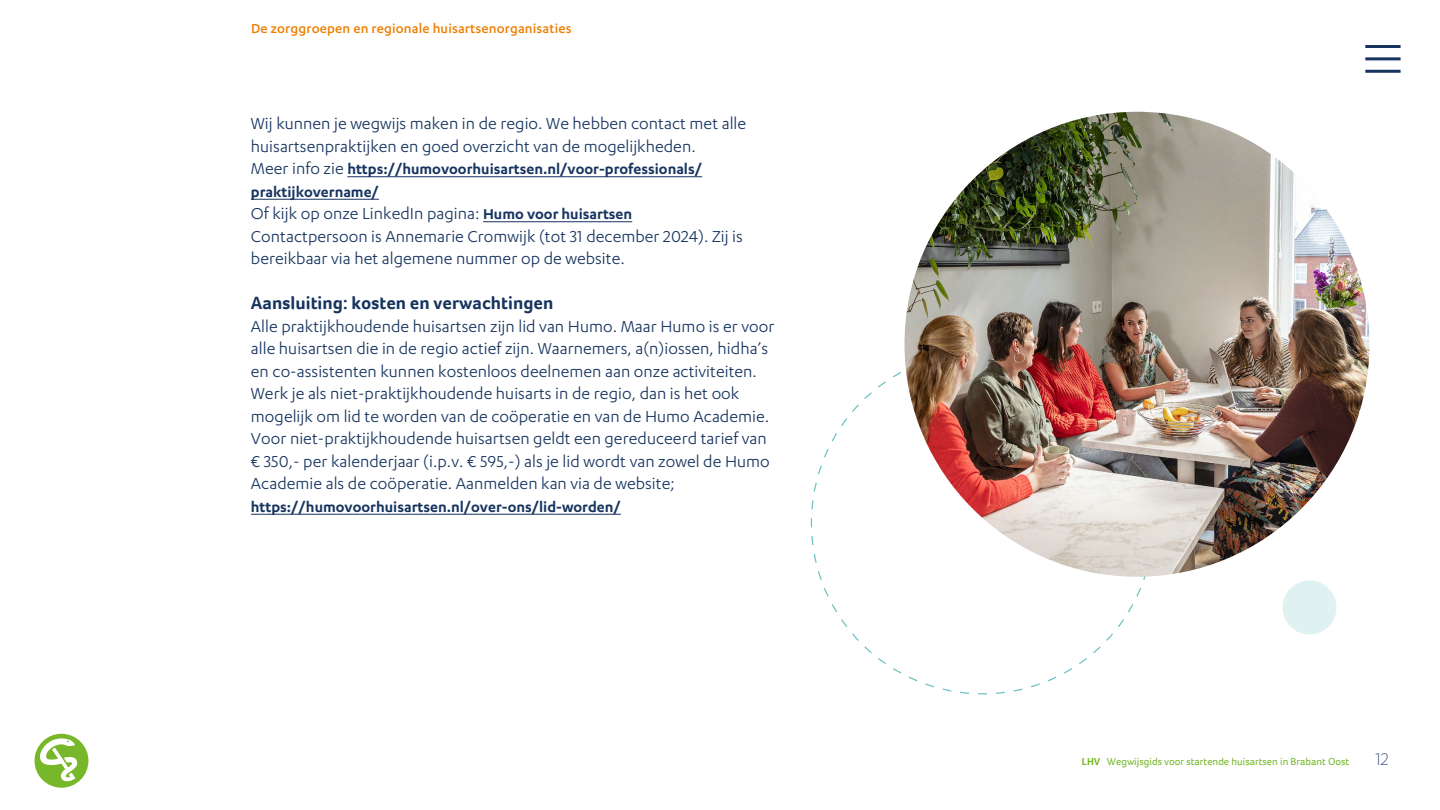
<style>
.page{position:relative;width:1440px;height:810px;background:#fff}
.page>*{position:absolute;margin:0;border:0;box-sizing:border-box;transform-origin:0 0}
.t1{font:300 19.5px "Karbon";color:#16345f}
.t2{font:18.38px/22.5px "Karbon";letter-spacing:.005em;color:#16345f}
.t3{font:700 18.38px "Foco";letter-spacing:.005em;color:#16345f}
.t4{font:600 16.5px/22.5px "Karbon";color:#16345f}
.t5{font:500 15px "Karbon";letter-spacing:.01em;color:#ef7d00}
.t6{font:10.5px "Foco";letter-spacing:.005em;color:#76b82a}
.s1{font-weight:400;font-size:18.38px}
.s2{font-weight:600;font-size:16.5px}
.s3{font-weight:700}
</style>
<div class="page">
<hr style="left:1365px;top:45px;width:36px;height:3px;background:#16345f">
<hr style="left:1365px;top:70px;width:36px;height:3px;background:#16345f">
<hr style="left:1365px;top:57px;width:36px;height:3px;background:#16345f">
<svg style="left:34px;top:734px;width:54px;height:54px"></svg>
<hr style="left:347px;top:177px;width:355px;height:1px;background:#16345f">
<hr style="left:251px;top:199px;width:128px;height:1px;background:#16345f">
<hr style="left:483px;top:222px;width:149px;height:1px;background:#16345f">
<hr style="left:251px;top:514px;width:370px;height:1px;background:#16345f">
<svg style="left:810px;top:372px;width:336px;height:323px"></svg>
<img style="left:904px;top:112px;width:466px;height:465px;border-radius:232px">
<div style="left:1283px;top:580px;width:54px;height:54px;background:#e0f1f1;border-radius:50%"></div>
<p class="t5" style="left:251px;top:22px;width:322px">De zorggroepen en regionale huisartsenorganisaties</p>
<p class="t2" style="left:251px;top:114px;width:497px">Wij kun nen je weg wijs maken in de regio. We hebben contact met alle huisartsenpraktijken en goed overzicht van de mogelijkheden.</p>
<p class="t4" style="left:251px;top:159px;width:453px"><span class="s1">Meer info zie</span> https://humovoorhuisartsen.nl/voor-professionals/ praktijkovername/</p>
<p class="t2" style="left:251px;top:204px;width:494px">Of kijk op onze LinkedIn pagina: <span class="s2">Humo voor huisartsen<br></span>Contactpersoon is Annemarie Cromwijk (tot 31 december 2024). Zij is bereikbaar via het algemene nummer op de website.</p>
<p class="t3" style="left:251px;top:296px;width:304px">Aansluiting: kosten en verwachtingen</p>
<p class="t2" style="left:251px;top:316px;width:525px">Alle praktijkhoudende huisartsen zijn lid van Humo. Maar Humo is er voor alle huisartsen die in de regio actief zijn. Waarnemers, a(n)iossen, hidha’s en co-assistenten kunnen kostenloos deelnemen aan onze activiteiten.<br>Werk je als niet-praktijkhoudende huisarts in de regio, dan is het ook mogelijk om lid te worden van de coöperatie en van de Humo Academie.<br>Voor niet-praktijkhoudende huisartsen geldt een gereduceerd tarief van € 350,- per kalenderjaar (i.p.v. € 595,-) als je lid wordt van zowel de Humo Academie als de coöperatie. Aanmelden kan via de website;</p>
<p class="t4" style="left:251px;top:497px;width:371px">https://humovoorhuisartsen.nl/over-ons/lid-worden/</p>
<p class="t6" style="left:1082px;top:757px;width:269px"><span class="s3">LHV</span> Wegwijsgids voor startende huisartsen in Brabant Oost</p>
<p class="t1" style="left:1376px;top:747px;width:15px">12</p>
</div>
